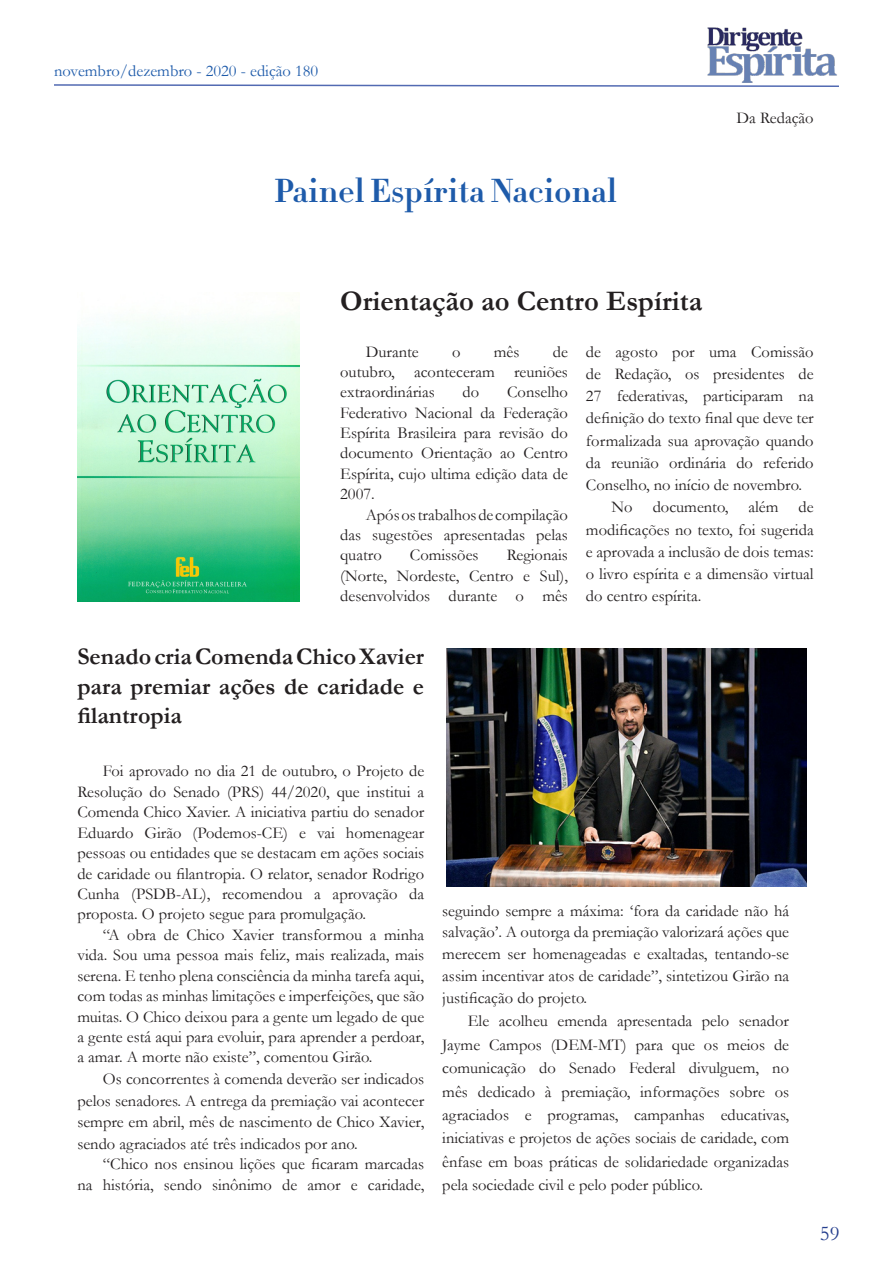
<style>
.page{position:relative;width:893px;height:1263px;background:#fff}
.page>*{position:absolute;margin:0;border:0;box-sizing:border-box;transform-origin:0 0}
.t1{font:33px "Didot HTF B06 Bold";color:#1e5baa}
.t2{font:700 28.5px "Garamond";color:#231f20}
.t3{font:700 24px/29.4px "Garamond";color:#231f20;text-align:justify}
.t4{font:21px "Garamond";color:#253f8e}
.t5{font:16.5px/20.4px "Garamond";color:#231f20;text-align:justify}
.t6{font:16.5px "Garamond";color:#1e5baa}
</style>
<div class="page">
<svg style="left:54px;top:84px;width:785px;height:3px"></svg>
<img style="left:707px;top:27px;width:130px;height:56px">
<img style="left:446px;top:648px;width:361px;height:239px">
<img style="left:77px;top:318px;width:223px;height:283px">
<p class="t6" style="left:54px;top:60px;width:266px">novembro/dezembro - 2020 - edição 180</p>
<p class="t1" style="left:274px;top:169px;width:344px">Painel Espírita Nacional</p>
<p class="t2" style="left:340px;top:282px;width:364px">Orientação ao Centro Espírita</p>
<p class="t5" style="left:736px;top:107px;width:79px">Da Redação</p>
<p class="t5" style="left:340px;top:341px;width:229px;text-indent:213px">de outubro, aconteceram reuniões extraordinárias</p>
<p class="t5" style="left:366px;top:341px;width:55px">Durante</p>
<p class="t5" style="left:452px;top:341px;width:10px">o</p>
<p class="t5" style="left:494px;top:341px;width:27px">mês</p>
<p class="t5" style="left:463px;top:382px;width:18px">do</p>
<p class="t5" style="left:340px;top:382px;width:229px;text-indent:167px">Conselho Federativo Nacional da Federação Espírita Brasileira para revisão do documento Orientação ao Centro Espírita, cujo ultima edição data de 2007.</p>
<p class="t5" style="left:340px;top:504px;width:229px;text-indent:26px">Após os trabalhos de compilação das sugestões apresentadas pelas quatro</p>
<p class="t5" style="left:340px;top:544px;width:229px;text-indent:166px">Regionais (Norte, Nordeste, Centro e Sul), desenvolvidos durante o mês</p>
<p class="t5" style="left:410px;top:544px;width:70px">Comissões</p>
<p class="t5" style="left:586px;top:340px;width:229px;line-height:22.2px">de agosto por uma Comissão de Redação, os presidentes de 27 federativas, participaram na definição do texto final que deve ter formalizada sua aprovação quando da reunião ordinária do referido Conselho, no início de novembro.</p>
<p class="t5" style="left:586px;top:496px;width:229px;line-height:22.2px;text-indent:26px">No documento, além de modificações no texto, foi sugerida e aprovada a inclusão de dois temas: o livro espírita e a dimensão virtual do centro espírita.</p>
<p class="t3" style="left:77px;top:642px;width:348px">Senado cria Comenda Chico Xavier para premiar ações de caridade e filantropia</p>
<p class="t5" style="left:77px;top:761px;width:348px;text-indent:26px">Foi aprovado no dia 21 de outubro, o Projeto de Resolução do Senado (PRS) 44/2020, que institui a Comenda Chico Xavier. A iniciativa partiu do senador Eduardo Girão (Podemos-CE) e vai homenagear pessoas ou entidades que se destacam em ações sociais de caridade ou filantropia. O relator, senador Rodrigo Cunha (PSDB-AL), recomendou a aprovação da proposta. O projeto segue para promulgação.</p>
<p class="t5" style="left:77px;top:924px;width:348px;text-indent:26px">“A obra de Chico Xavier transformou a minha vida. Sou uma pessoa mais feliz, mais realizada, mais serena. E tenho plena consciência da minha tarefa aqui, com todas as minhas limitações e imperfeições, que são muitas. O Chico deixou para a gente um legado de que a gente está aqui para evoluir, para aprender a perdoar, a amar. A morte não existe”, comentou Girão.</p>
<p class="t5" style="left:77px;top:1068px;width:348px;line-height:21.6px;text-indent:26px">Os concorrentes à comenda deverão ser indicados pelos senadores. A entrega da premiação vai acontecer sempre em abril, mês de nascimento de Chico Xavier, sendo agraciados até três indicados por ano.</p>
<p class="t5" style="left:77px;top:1153px;width:348px;text-align:right">“Chico nos ensinou lições que ficaram marcadas<br>na história, sendo sinônimo de amor e caridade,</p>
<p class="t5" style="left:442px;top:899px;width:348px;line-height:21.9px">seguindo sempre a máxima: ‘fora da caridade não há salvação’. A outorga da premiação valorizará ações que merecem ser homenageadas e exaltadas, tentando-se assim incentivar atos de caridade”, sintetizou Girão na justificação do projeto.</p>
<p class="t5" style="left:442px;top:1009px;width:348px;line-height:23.4px;text-indent:26px">Ele acolheu emenda apresentada pelo senador Jayme Campos (DEM-MT) para que os meios de comunicação do Senado Federal divulguem, no mês dedicado à premiação, informações sobre os agraciados e programas, campanhas educativas, iniciativas e projetos de ações sociais de caridade, com ênfase em boas práticas de solidariedade organizadas pela sociedade civil e pelo poder público.</p>
<p class="t4" style="left:820px;top:1219px;width:21px">59</p>
</div>
